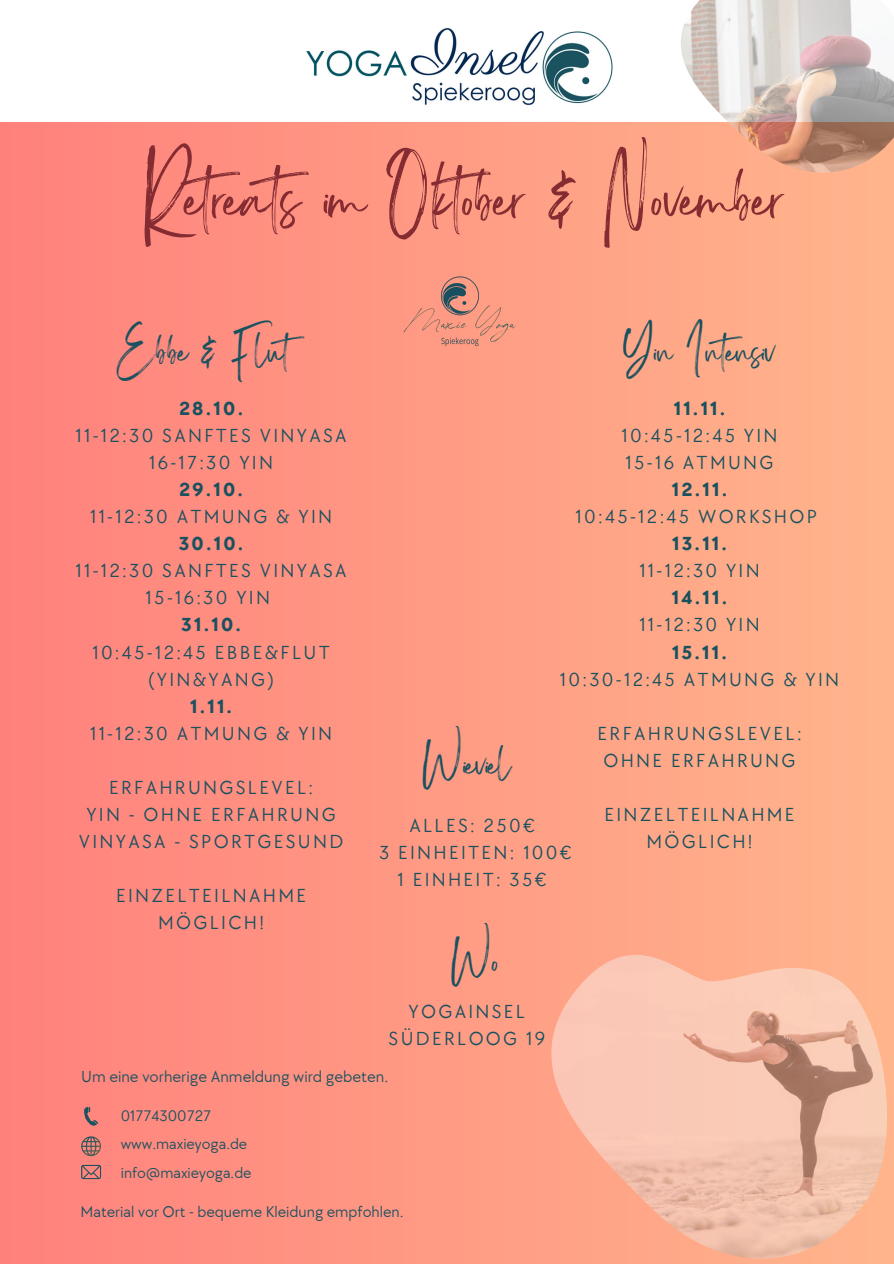
<style>
.page{position:relative;width:894px;height:1264px;background:#fff}
.page>*{position:absolute;margin:0;border:0;box-sizing:border-box;transform-origin:0 0}
.t1{font:61.5px "Sisterhood";color:#852c33}
.t2{font:34.65px "Sisterhood";color:#1a515f}
.t3{font:19.5px/27px "TT Chocolates";letter-spacing:.115em;color:#1a515f;text-align:center}
.t4{font:16.5px "TT Chocolates";color:#1a515f}
.t5{font:16.05px "TT Chocolates";color:#1a515f}
.t6{font:15.75px "TT Chocolates";color:#1a515f}
.s1{font-weight:700}
</style>
<div class="page">
<div style="left:0;top:122px;width:893px;height:1141px;background:linear-gradient(to right,#ff817d,#ffb58c)"></div>
<img style="left:551px;top:954px;width:335px;height:304px">
<svg style="left:81px;top:1136px;width:20px;height:20px"></svg>
<svg style="left:81px;top:1164px;width:20px;height:15px"></svg>
<svg style="left:84px;top:1106px;width:14px;height:19px"></svg>
<img style="left:398px;top:269px;width:124px;height:84px">
<img style="left:680px;top:0;width:213px;height:173px">
<img style="left:306px;top:28px;width:307px;height:78px">
<p class="t1" style="left:145px;top:183px;width:640px">Retreats im Oktober &amp; November</p>
<h3 class="t2" style="left:117px;top:343px;width:201px">Ebbe &amp; Flut</h3>
<h2 class="t3" style="left:75px;top:396px;width:272px"><span class="s1">28.10.<br></span>11-12:30 SANFTES VINYASA<br>16-17:30 YIN<br><span class="s1">29.10.<br></span>11-12:30 ATMUNG &amp; YIN<br><span class="s1">30.10.<br></span>11-12:30 SANFTES VINYASA<br>15-16:30 YIN<br><span class="s1">31.10.<br></span>10:45-12:45 EBBE&amp;FLUT (YIN&amp;YANG)<br><span class="s1">1.11.<br></span>11-12:30 ATMUNG &amp; YIN</h2>
<p class="t3" style="left:79px;top:774px;width:266px">ERFAHRUNGSLEVEL:<br>YIN - OHNE ERFAHRUNG<br>VINYASA - SPORTGESUND</p>
<h3 class="t3" style="left:116px;top:882px;width:192px">EINZELTEILNAHME<br>MÖGLICH!</h3>
<h1 class="t2" style="left:623px;top:343px;width:153px">Yin Intensiv</h1>
<p class="t3" style="left:559px;top:396px;width:281px"><span class="s1">11.11.<br></span>10:45-12:45 YIN<br>15-16 ATMUNG<br><span class="s1">12.11.<br></span>10:45-12:45 WORKSHOP<br><span class="s1">13.11.<br></span>11-12:30 YIN<br><span class="s1">14.11.<br></span>11-12:30 YIN<br><span class="s1">15.11.<br></span>10:30-12:45 ATMUNG &amp; YIN</p>
<p class="t3" style="left:597px;top:720px;width:205px">ERFAHRUNGSLEVEL:<br>OHNE ERFAHRUNG</p>
<p class="t3" style="left:604px;top:801px;width:192px">EINZELTEILNAHME<br>MÖGLICH!</p>
<h3 class="t2" style="left:423px;top:756px;width:89px">Wieviel</h3>
<h3 class="t3" style="left:379px;top:812px;width:194px">ALLES: 250€<br>3 EINHEITEN: 100€<br>1 EINHEIT: 35€</h3>
<h2 class="t2" style="left:451px;top:953px;width:49px">Wo</h2>
<p class="t3" style="left:388px;top:998px;width:158px">YOGAINSEL<br>SÜDERLOOG 19</p>
<h3 class="t4" style="left:81px;top:1067px;width:308px">Um eine vorherige Anmeldung wird gebeten.</h3>
<h3 class="t6" style="left:121px;top:1106px;width:92px">01774300727</h3>
<h3 class="t6" style="left:121px;top:1135px;width:128px">www.maxieyoga.de</h3>
<h3 class="t6" style="left:121px;top:1163px;width:132px">info@maxieyoga.de</h3>
<h2 class="t5" style="left:80px;top:1202px;width:324px">Material vor Ort - bequeme Kleidung empfohlen.</h2>
</div>
